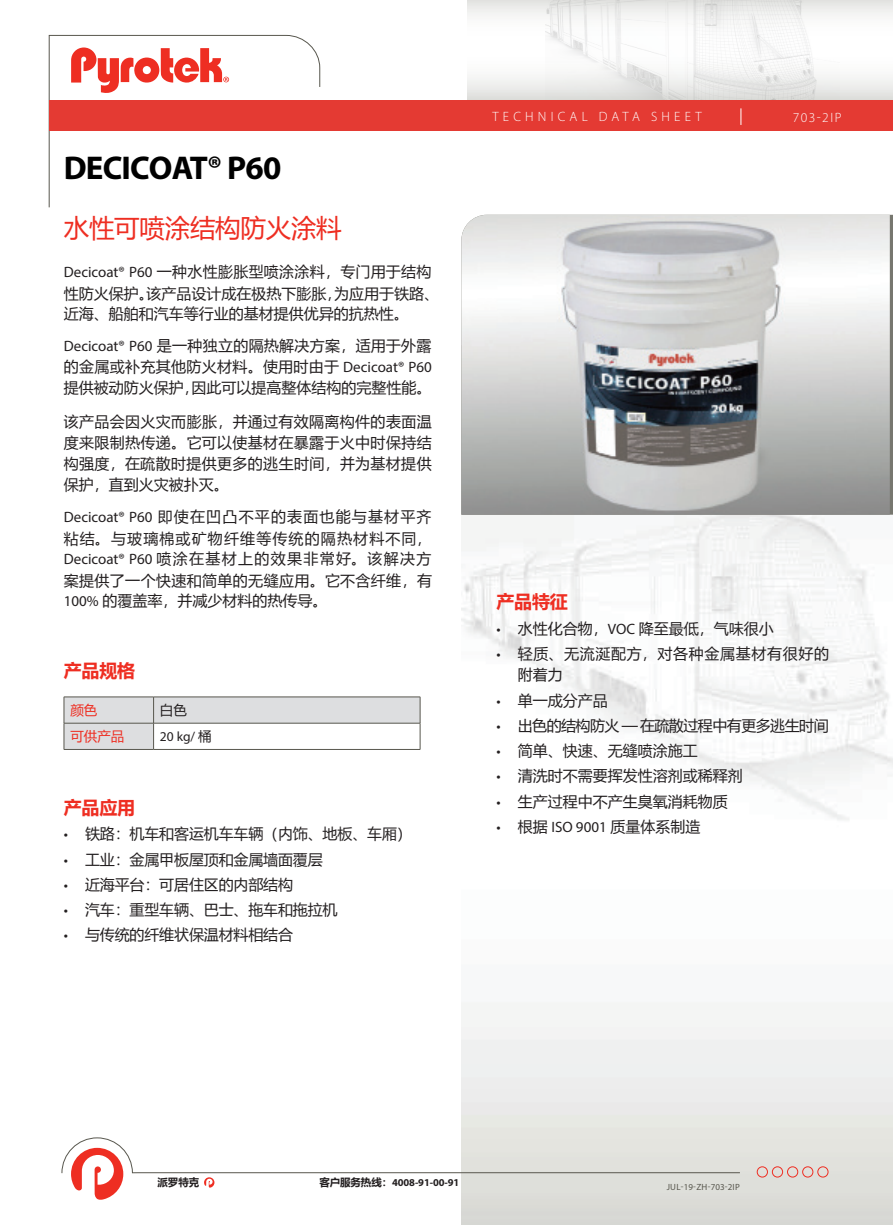
<style>
.page{position:relative;width:893px;height:1225px;background:#fff}
.page>*{position:absolute;margin:0;border:0;box-sizing:border-box;transform-origin:0 0}
.t1{font:700 33px "Myriad Pro";letter-spacing:-.025em;color:#000}
.t2{font:25.5px "Microsoft Ya Hei";letter-spacing:-.01em;color:#ee2e22}
.t3{font:700 18px "Microsoft Ya Hei";letter-spacing:-.01em;color:#ee2e22}
.t4{font:15px/21px "Microsoft Ya Hei";color:#231f20;text-align:justify}
.t5{font:15px/21.9px "Microsoft Ya Hei";letter-spacing:.025em;color:#231f20}
.t6{font:15px/21.9px "Microsoft Ya Hei";letter-spacing:.075em;color:#231f20}
.t7{font:15px/21px "Microsoft Ya Hei";letter-spacing:.045em;color:#231f20}
.t8{font:15px "Microsoft Ya Hei";letter-spacing:-.035em;color:#231f20}
.t9{font:15px "Myriad Pro";color:#231f20}
.t10{font:300 13.5px "Myriad Pro";letter-spacing:.31em;color:#fff}
.t11{font:13.5px "Microsoft Ya Hei";color:#ee2e22}
.t12{font:13.5px "Myriad Pro";color:#231f20}
.t13{font:13.5px "Microsoft Ya Hei";color:#231f20}
.t14{font:700 10.5px "Myriad Pro";letter-spacing:-.01em;color:#231f20}
.t15{font:700 10.5px "Microsoft Ya Hei";color:#231f20}
.t16{font:9px "Myriad Pro";letter-spacing:.025em;color:#58574e}
.s1{font-family:"Myriad Pro"}
.s2{font-family:"Microsoft Ya Hei"}
</style>
<div class="page">
<img style="left:461px;top:515px;width:432px;height:710px">
<svg style="left:48px;top:35px;width:272px;height:173px"></svg>
<svg style="left:71px;top:47px;width:158px;height:47px"></svg>
<div style="left:49px;top:100px;width:844px;height:31px;background:#e43a33"></div>
<div style="left:772px;top:1166px;width:11px;height:11px;border:1px solid #ee2e22;border-radius:50%"></div>
<div style="left:787px;top:1166px;width:11px;height:11px;border:1px solid #ee2e22;border-radius:50%"></div>
<div style="left:802px;top:1166px;width:11px;height:11px;border:1px solid #ee2e22;border-radius:50%"></div>
<div style="left:817px;top:1166px;width:11px;height:11px;border:1px solid #ee2e22;border-radius:50%"></div>
<div style="left:757px;top:1166px;width:11px;height:11px;border:1px solid #ee2e22;border-radius:50%"></div>
<svg style="left:61px;top:1137px;width:680px;height:63px"></svg>
<svg style="left:467px;top:0;width:426px;height:99px"></svg>
<img style="left:546px;top:0;width:293px;height:99px">
<svg style="left:740px;top:108px;width:1px;height:17px"></svg>
<hr style="left:64px;top:749px;width:90px;height:1px;background:#58574e">
<hr style="left:154px;top:749px;width:266px;height:1px;background:#58574e">
<hr style="left:64px;top:696px;width:90px;height:1px;background:#58574e">
<hr style="left:154px;top:696px;width:266px;height:1px;background:#58574e">
<svg style="left:64px;top:697px;width:357px;height:52px"></svg>
<hr style="left:154px;top:723px;width:266px;height:1px;background:#58574e">
<img style="left:461px;top:215px;width:429px;height:300px">
<h1 class="t1" style="left:64px;top:146px;width:219px">DECICOAT® P60</h1>
<h2 class="t2" style="left:64px;top:210px;width:279px">水性可喷涂结构防火涂料</h2>
<p class="t4" style="left:64px;top:261px;width:377px;text-align:left"><span class="s1">Decicoat® P60</span> 一种水性膨胀型喷涂涂料，专门用于结构性防火保护。该产品设计成在极热下膨胀，为应用于铁路、近海、船舶和汽车等行业的基材提供优异的抗热性。</p>
<p class="t4" style="left:64px;top:335px;width:370px"><span class="s1">Decicoat® P60</span> 是一种独立的隔热解决方案，适用于外露的金属或补充其他防火材料。使用时由于 <span class="s1">Decicoat® P60</span>提供被动防火保护，因此可以提高整体结构的完整性能。</p>
<p class="t4" style="left:64px;top:411px;width:369px">该产品会因火灾而膨胀，并通过有效隔离构件的表面温度来限制热传递。它可以使基材在暴露于火中时保持结构强度，在疏散时提供更多的逃生时间，并为基材提供保护，直到火灾被扑灭。</p>
<p class="t6" style="left:64px;top:505px;width:369px"><span class="s1">Decicoat® P60</span> 即使在凹凸不平的表面也能与基材平齐粘结。与玻璃棉或矿物纤维等传统的隔热材料不同，</p>
<p class="t5" style="left:64px;top:547px;width:370px"><span class="s1">Decicoat® P60</span> 喷涂在基材上的效果非常好。该解决方案提供了一个快速和简单的无缝应用。它不含纤维，有</p>
<p class="t4" style="left:64px;top:589px;width:265px"><span class="s1">100%</span> 的覆盖率，并减少材料的热传导。</p>
<p class="t3" style="left:64px;top:657px;width:73px">产品规格</p>
<p class="t11" style="left:70px;top:701px;width:28px">颜色</p>
<p class="t13" style="left:160px;top:701px;width:28px">白色</p>
<p class="t11" style="left:70px;top:727px;width:55px">可供产品</p>
<p class="t12" style="left:160px;top:728px;width:53px">20 kg/ <span class="s2">桶</span></p>
<p class="t3" style="left:64px;top:794px;width:73px">产品应用</p>
<p class="t4" style="left:64px;top:823px;width:350px"><span class="s1">•</span> 铁路：机车和客运机车车辆（内饰、地板、车厢）</p>
<p class="t4" style="left:64px;top:848px;width:261px"><span class="s1">•</span> 工业：金属甲板屋顶和金属墙面覆层</p>
<p class="t4" style="left:64px;top:873px;width:231px"><span class="s1">•</span> 近海平台：可居住区的内部结构</p>
<p class="t4" style="left:64px;top:898px;width:275px"><span class="s1">•</span> 汽车：重型车辆、巴士、拖车和拖拉机</p>
<p class="t4" style="left:64px;top:924px;width:231px"><span class="s1">•</span> 与传统的纤维状保温材料相结合</p>
<p class="t10" style="left:492px;top:108px;width:211px">TECHNICAL DATA SHEET</p>
<p class="t10" style="left:793px;top:110px;width:50px">703-2IP</p>
<p class="t3" style="left:496px;top:589px;width:73px">产品特征</p>
<p class="t4" style="left:496px;top:617px;width:279px"><span class="s1">•</span> 水性化合物，<span class="s1">VOC</span> 降至最低，气味很小</p>
<p class="t7" style="left:518px;top:643px;width:313px;text-indent:-21px"><span class="s1">•</span> 轻质、无流涎配方，对各种金属基材有很好的附着力</p>
<p class="t4" style="left:496px;top:689px;width:113px"><span class="s1">•</span> 单一成分产品</p>
<p class="t8" style="left:496px;top:715px;width:334px"><span class="s1">•</span> 出色的结构防火 — 在疏散过程中有更多逃生时间</p>
<p class="t4" style="left:496px;top:739px;width:203px"><span class="s1">•</span> 简单、快速、无缝喷涂施工</p>
<p class="t4" style="left:496px;top:765px;width:248px"><span class="s1">•</span> 清洗时不需要挥发性溶剂或稀释剂</p>
<p class="t4" style="left:496px;top:790px;width:233px"><span class="s1">•</span> 生产过程中不产生臭氧消耗物质</p>
<p class="t9" style="left:496px;top:817px;width:206px">• <span class="s2">根据</span> ISO 9001 <span class="s2">质量体系制造</span></p>
<p class="t15" style="left:157px;top:1174px;width:43px">派罗特克</p>
<p class="t14" style="left:319px;top:1175px;width:141px"><span class="s2">客户服务热线：</span>4008-91-00-91</p>
<p class="t16" style="left:667px;top:1181px;width:75px">JUL-19-ZH-703-2IP</p>
</div>
